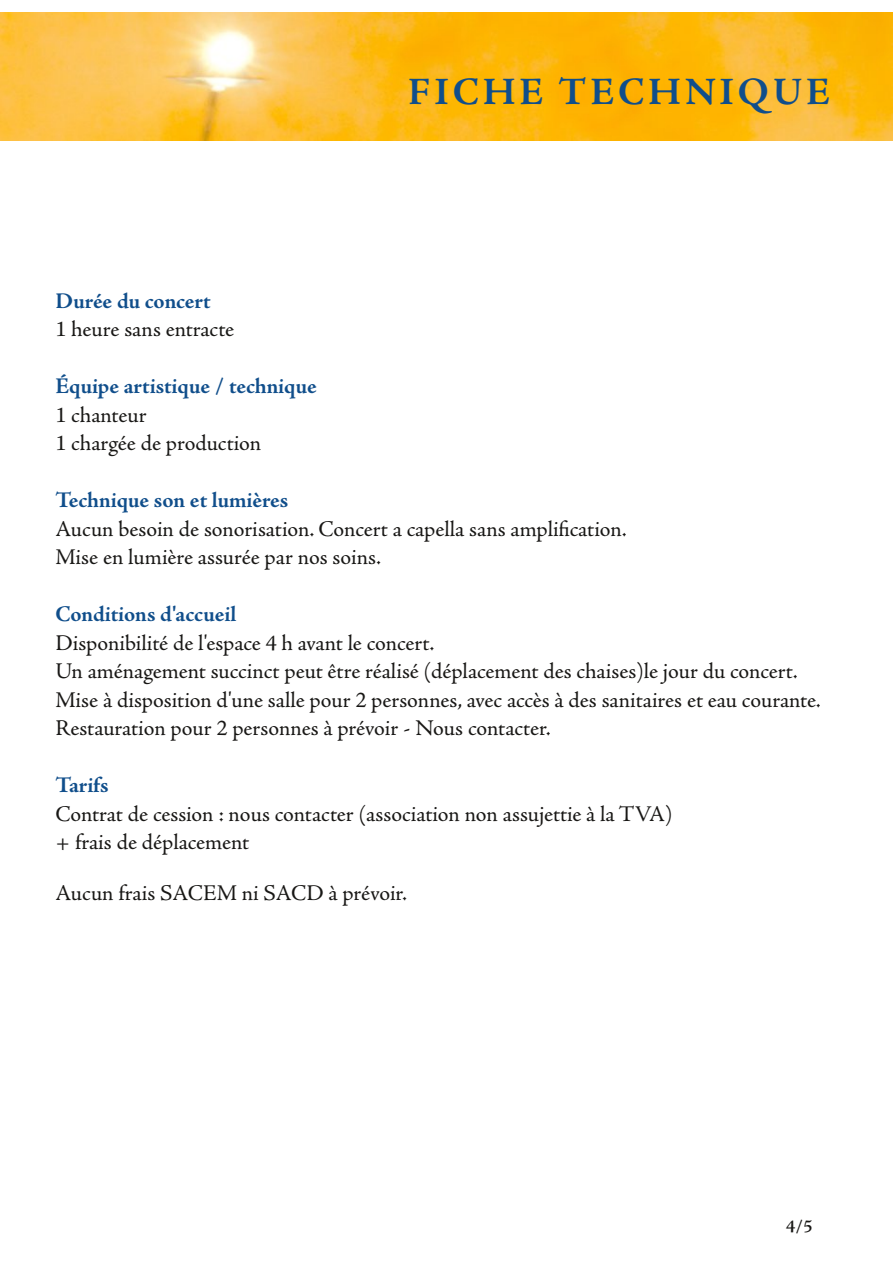
<style>
.page{position:relative;width:893px;height:1263px;background:#fff}
.page>*{position:absolute;margin:0;border:0;box-sizing:border-box;transform-origin:0 0}
.t1{font:700 39px "Adobe Jenson Pro";letter-spacing:.1em;color:#104e8b}
.t2{font:22.5px/28.5px "Adobe Jenson Pro";color:#181715}
.t3{font:700 22.5px "Adobe Jenson Pro";letter-spacing:-.005em;color:#104e8b}
.t4{font:600 18px "Adobe Jenson Pro";color:#181715}
</style>
<div class="page">
<img style="left:0;top:13px;width:893px;height:127px">
<h1 class="t1" style="left:408px;top:76px;width:423px">FICHE TECHNIQUE</h1>
<p class="t3" style="left:56px;top:291px;width:157px">Durée du concert</p>
<p class="t2" style="left:56px;top:317px;width:180px">1 heure sans entracte</p>
<p class="t3" style="left:56px;top:377px;width:263px">Équipe artistique / technique</p>
<p class="t2" style="left:56px;top:402px;width:207px">1 chanteur<br>1 chargée de production</p>
<p class="t3" style="left:56px;top:491px;width:234px">Technique son et lumières</p>
<p class="t2" style="left:56px;top:516px;width:573px">Aucun besoin de sonorisation. Concert a capella sans amplification.<br>Mise en lumière assurée par nos soins.</p>
<p class="t3" style="left:56px;top:605px;width:182px">Conditions d'accueil</p>
<p class="t2" style="left:56px;top:630px;width:767px">Disponibilité de l'espace 4 h avant le concert.<br>Un aménagement succinct peut être réalisé (déplacement des chaises)le jour du concert.<br>Mise à disposition d'une salle pour 2 personnes, avec accès à des sanitaires et eau courante.<br>Restauration pour 2 personnes à prévoir - Nous contacter.</p>
<p class="t3" style="left:56px;top:776px;width:55px">Tarifs</p>
<p class="t2" style="left:56px;top:801px;width:619px">Contrat de cession : nous contacter (association non assujettie à la TVA) + frais de déplacement</p>
<p class="t2" style="left:56px;top:881px;width:353px">Aucun frais SACEM ni SACD à prévoir.</p>
<p class="t4" style="left:786px;top:1219px;width:28px">4/5</p>
</div>
